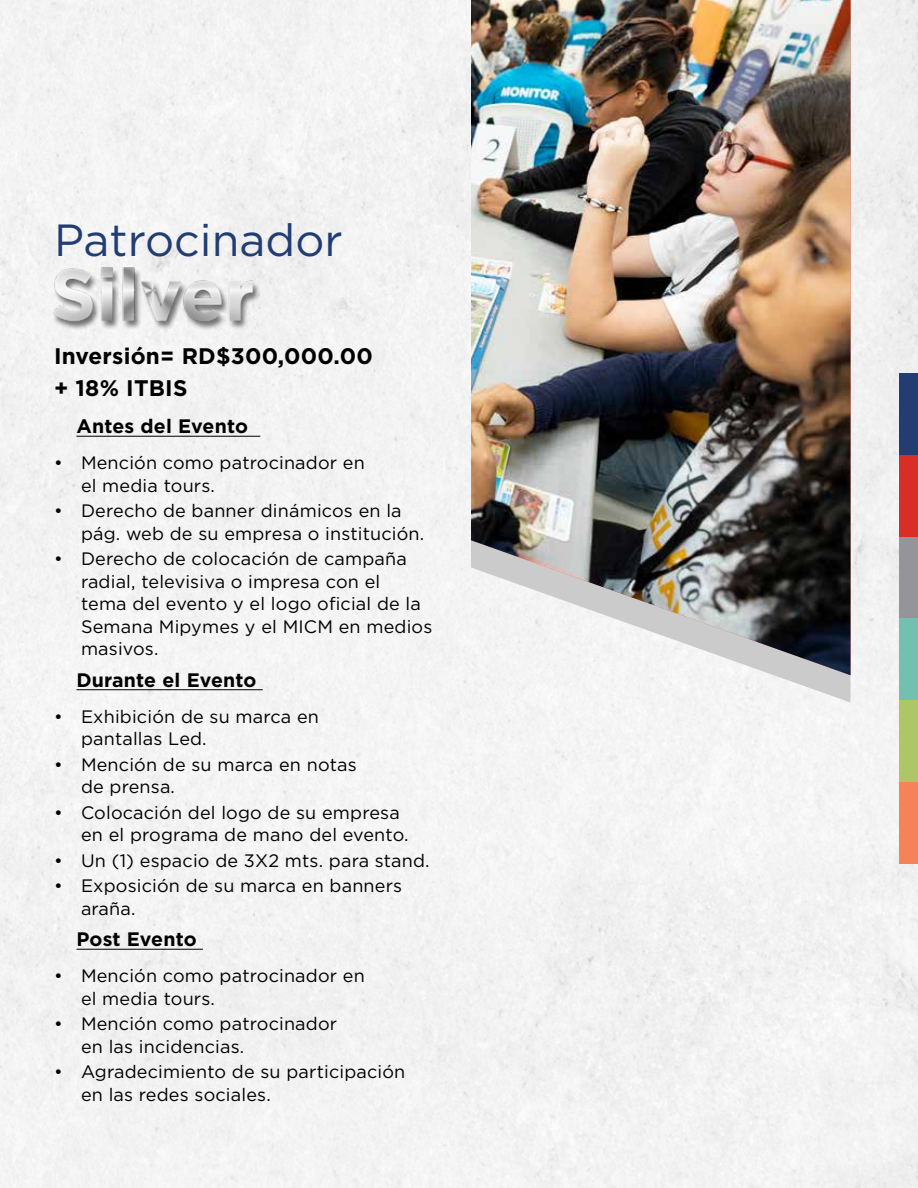
<style>
.page{position:relative;width:918px;height:1188px;background:#fff}
.page>*{position:absolute;margin:0;border:0;box-sizing:border-box;transform-origin:0 0}
.t1{font:45px "Gotham Pro";color:#213d73}
.t2{font:700 22.5px/31.5px "Gotham Pro";letter-spacing:.01em;color:#000}
.t3{font:700 19.5px "Gotham Pro";letter-spacing:.01em;color:#000}
.t4{font:18px/22.5px "Gotham Pro";letter-spacing:.01em;color:#000}
</style>
<div class="page">
<div style="left:899px;top:373px;width:19px;height:82px;background:#213d73"></div>
<div style="left:899px;top:455px;width:19px;height:82px;background:#d92e26"></div>
<div style="left:899px;top:537px;width:19px;height:82px;background:#949499"></div>
<div style="left:899px;top:619px;width:19px;height:81px;background:#73bfb0"></div>
<div style="left:899px;top:700px;width:19px;height:82px;background:#adc766"></div>
<div style="left:899px;top:782px;width:19px;height:82px;background:#f58259"></div>
<svg style="left:471px;top:675px;width:380px;height:28px;fill:#f4f4f4"></svg>
<hr style="left:76px;top:436px;width:184px;height:1px;background:#000">
<hr style="left:76px;top:689px;width:187px;height:1px;background:#000">
<hr style="left:76px;top:949px;width:127px;height:1px;background:#000">
<img style="left:471px;top:0;width:379px;height:675px">
<div style="left:52px;top:268px;width:209px;height:63px;background:#000;opacity:.53"></div>
<img style="left:50px;top:263px;width:206px;height:61px">
<h1 class="t1" style="left:54px;top:215px;width:290px">Patrocinador</h1>
<p class="t2" style="left:54px;top:340px;width:320px">Inversión= RD$300,000.00 + 18% ITBIS</p>
<p class="t3" style="left:76px;top:415px;width:173px">Antes del Evento</p>
<p class="t4" style="left:81px;top:451px;width:285px;text-indent:-27px">• Mención como patrocinador en el media tours.</p>
<p class="t4" style="left:81px;top:499px;width:345px;text-indent:-27px">• Derecho de banner dinámicos en la pág. web de su empresa o institución.</p>
<p class="t4" style="left:81px;top:547px;width:353px;text-indent:-27px">• Derecho de colocación de campaña radial, televisiva o impresa con el<br>tema del evento y el logo oficial de la<br>Semana Mipymes y el MICM en medios masivos.</p>
<p class="t3" style="left:76px;top:668px;width:182px">Durante el Evento</p>
<p class="t4" style="left:81px;top:705px;width:240px;text-indent:-27px">• Exhibición de su marca en pantallas Led.</p>
<p class="t4" style="left:81px;top:753px;width:277px;text-indent:-27px">• Mención de su marca en notas de prensa.</p>
<p class="t4" style="left:81px;top:801px;width:329px;text-indent:-27px">• Colocación del logo de su empresa en el programa de mano del evento.</p>
<p class="t4" style="left:54px;top:849px;width:377px">• Un (1) espacio de 3X2 mts. para stand.</p>
<p class="t4" style="left:81px;top:874px;width:323px;text-indent:-27px">• Exposición de su marca en banners araña.</p>
<p class="t3" style="left:76px;top:928px;width:122px">Post Evento</p>
<p class="t4" style="left:81px;top:964px;width:285px;text-indent:-27px">• Mención como patrocinador en el media tours.</p>
<p class="t4" style="left:81px;top:1012px;width:258px;text-indent:-27px">• Mención como patrocinador en las incidencias.</p>
<p class="t4" style="left:81px;top:1060px;width:326px;text-indent:-27px">• Agradecimiento de su participación en las redes sociales.</p>
</div>
